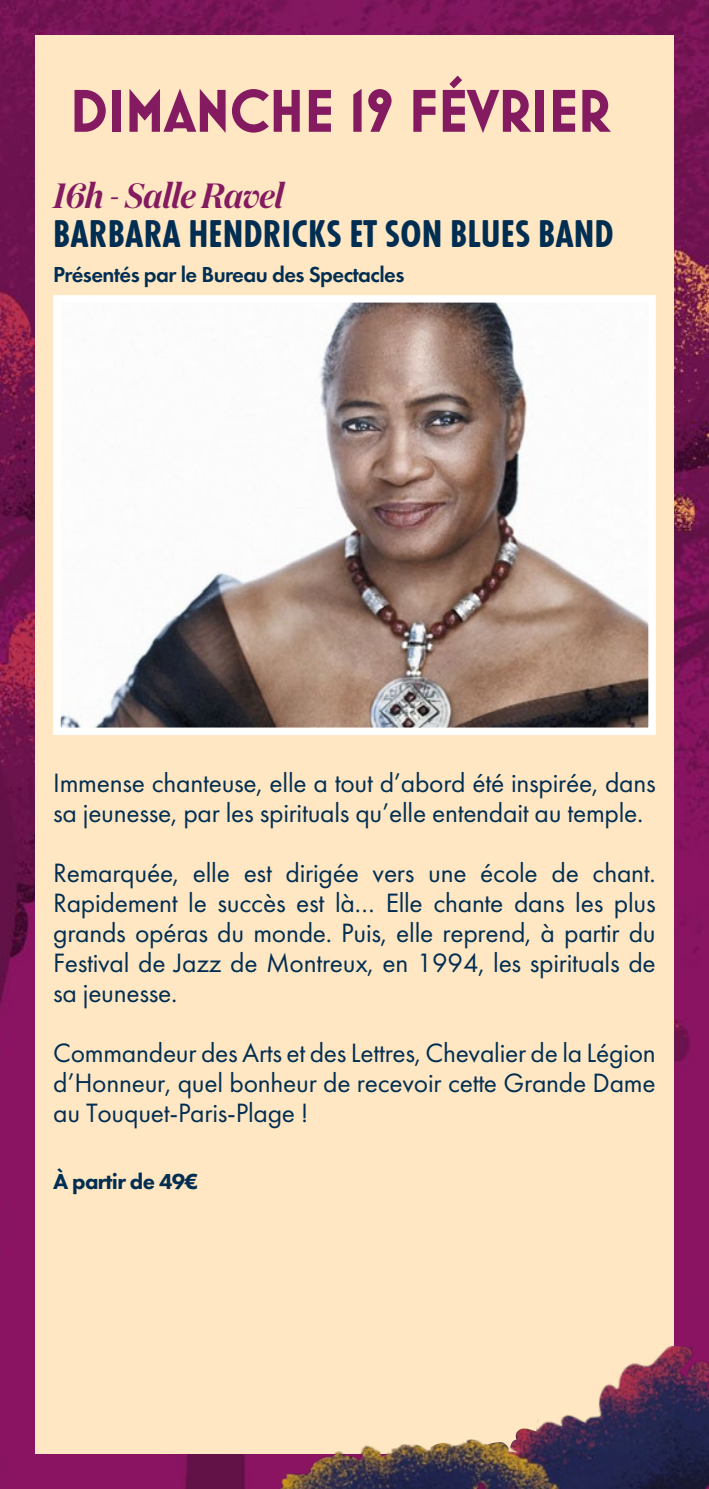
<style>
.page{position:relative;width:709px;height:1489px;background:#fff}
.page>*{position:absolute;margin:0;border:0;box-sizing:border-box;transform-origin:0 0}
.t1{font:700 61px "Mostra Nuova";letter-spacing:-.01em;color:#841b60}
.t2{font:700 40px "Futura Round Cond";color:#002e52}
.t3{font:italic 600 35px "Domaine Disp Nar";color:#841b60}
.t4{font:27.5px/30px "Futura PT";letter-spacing:-.01em;color:#002e52;text-align:justify}
.t5{font:600 22.5px "Futura PT";letter-spacing:-.025em;color:#002e52}
.t6{font:800 22.5px "Futura PT";letter-spacing:-.03em;color:#002e52}
</style>
<div class="page">
<img style="left:0;top:0;width:709px;height:1488px">
<div style="left:35px;top:35px;width:638px;height:1418px;background:#ffe7c3"></div>
<img style="left:62px;top:304px;width:585px;height:422px">
<div style="left:53px;top:295px;width:603px;height:440px;border:8px solid #fff"></div>
<img style="left:253px;top:1344px;width:456px;height:144px">
<h1 class="t1" style="left:70px;top:75px;width:543px">DIMANCHE 19 FÉVRIER</h1>
<p class="t3" style="left:53px;top:174px;width:232px">16h - Salle Ravel</p>
<h2 class="t2" style="left:53px;top:207px;width:562px">BARBARA HENDRICKS ET SON BLUES BAND</h2>
<p class="t5" style="left:53px;top:260px;width:353px">Présentés par le Bureau des Spectacles</p>
<p class="t4" style="left:53px;top:767px;width:604px">Immense chanteuse, elle a tout d’abord été inspirée, dans sa jeunesse, par les spirituals qu’elle entendait au temple.</p>
<p class="t4" style="left:53px;top:857px;width:604px">Remarquée, elle est dirigée vers une école de chant.<br>Rapidement le succès est là… Elle chante dans les plus grands opéras du monde. Puis, elle reprend, à partir du Festival de Jazz de Montreux, en 1994, les spirituals de sa jeunesse.</p>
<p class="t4" style="left:53px;top:1037px;width:604px">Commandeur des Arts et des Lettres, Chevalier de la Légion d’Honneur, quel bonheur de recevoir cette Grande Dame au Touquet-Paris-Plage !</p>
<p class="t6" style="left:53px;top:1167px;width:146px">À partir de 49€</p>
</div>
